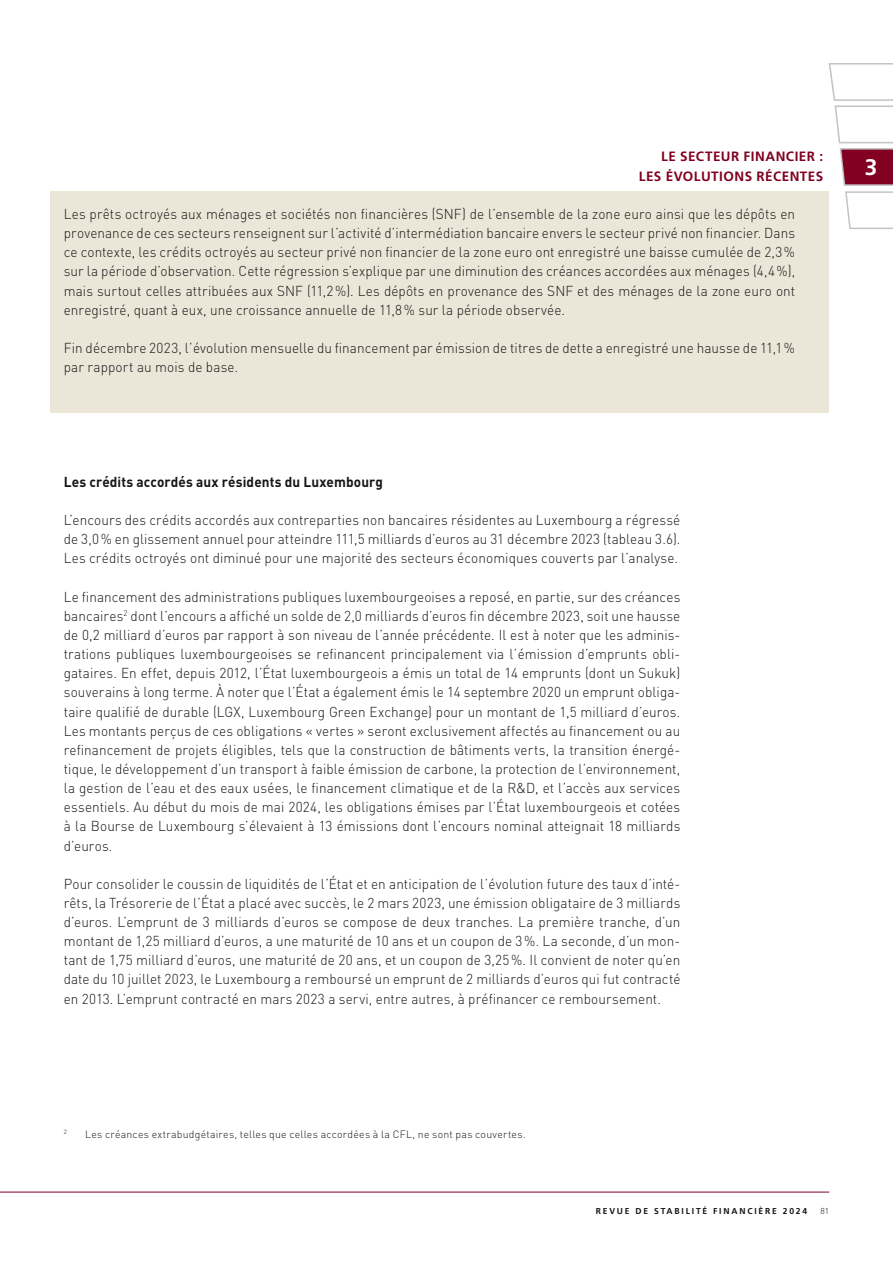
<style>
.page{position:relative;width:893px;height:1263px;background:#fff}
.page>*{position:absolute;margin:0;border:0;box-sizing:border-box;transform-origin:0 0}
.t1{font:700 22.5px "Frutiger LT Pro";color:#fff}
.t2{font:300 14.25px/19.2px "DIN Pro";letter-spacing:.01em;color:#151616;text-align:justify;scale:.95 1}
.t3{font:700 14.25px "DIN Pro";letter-spacing:.01em;color:#151616;scale:.95 1}
.t4{font:700 13.5px/19.5px "Frutiger LT Pro";letter-spacing:.035em;color:#820022;text-align:right}
.t5{font:300 10.5px "DIN Pro";letter-spacing:.025em;color:#151616}
.t6{font:700 8.55px "Frutiger LT Pro";letter-spacing:.21em;color:#151616}
.t7{font:300 8.55px "DIN Pro";color:#151616}
.t8{font:300 6.15px "DIN Pro";color:#151616}
</style>
<div class="page">
<hr style="left:0;top:1192px;width:829px;height:1px;background:#820022">
<svg style="left:828px;top:63px;width:65px;height:166px"></svg>
<div style="left:50px;top:191px;width:779px;height:221px;background:#ebe6d7"></div>
<p class="t4" style="left:639px;top:147px;width:186px">LE SECTEUR FINANCIER :<br>LES ÉVOLUTIONS RÉCENTES</p>
<h1 class="t1" style="left:865px;top:154px;width:14px">3</h1>
<p class="t2" style="left:64px;top:204px;width:771px">Les prêts octroyés aux ménages et sociétés non financières (SNF) de l’ensemble de la zone euro ainsi que les dépôts en provenance de ces secteurs renseignent sur l’activité d’intermédiation bancaire envers le secteur privé non financier. Dans ce contexte, les crédits octroyés au secteur privé non financier de la zone euro ont enregistré une baisse cumulée de 2,3% sur la période d’observation. Cette régression s’explique par une diminution des créances accordées aux ménages (4,4%), mais surtout celles attribuées aux SNF (11,2%). Les dépôts en provenance des SNF et des ménages de la zone euro ont enregistré, quant à eux, une croissance annuelle de 11,8% sur la période observée.</p>
<p class="t2" style="left:64px;top:338px;width:771px">Fin décembre 2023, l’évolution mensuelle du financement par émission de titres de dette a enregistré une hausse de 11,1% par rapport au mois de base.</p>
<p class="t3" style="left:64px;top:472px;width:338px">Les crédits accordés aux résidents du Luxembourg</p>
<p class="t2" style="left:64px;top:510px;width:651px">L’encours des crédits accordés aux contreparties non bancaires résidentes au Luxembourg a régressé de 3,0% en glissement annuel pour atteindre 111,5 milliards d’euros au 31 décembre 2023 (tableau 3.6).<br>Les crédits octroyés ont diminué pour une majorité des secteurs économiques couverts par l’analyse.</p>
<p class="t2" style="left:64px;top:586px;width:651px">Le financement des administrations publiques luxembourgeoises a reposé, en partie, sur des créances bancaires<sup>2</sup> dont l’encours a affiché un solde de 2,0 milliards d’euros fin décembre 2023, soit une hausse de 0,2 milliard d’euros par rapport à son niveau de l’année précédente. Il est à noter que les adminis&shy;trations publiques luxembourgeoises se refinancent principalement via l’émission d’emprunts obli&shy;gataires. En effet, depuis 2012, l’État luxembourgeois a émis un total de 14 emprunts (dont un Sukuk) souverains à long terme. À noter que l’État a également émis le 14 septembre 2020 un emprunt obliga&shy;taire qualifié de durable (LGX, Luxembourg Green Exchange) pour un montant de 1,5 milliard d’euros.<br>Les montants perçus de ces obligations « vertes » seront exclusivement affectés au financement ou au refinancement de projets éligibles, tels que la construction de bâtiments verts, la transition énergé&shy;tique, le développement d’un transport à faible émission de carbone, la protection de l’environnement, la gestion de l’eau et des eaux usées, le financement climatique et de la R&amp;D, et l’accès aux services essentiels. Au début du mois de mai 2024, les obligations émises par l’État luxembourgeois et cotées à la Bourse de Luxembourg s’élevaient à 13 émissions dont l’encours nominal atteignait 18 milliards d’euros.</p>
<p class="t2" style="left:64px;top:873px;width:651px">Pour consolider le coussin de liquidités de l’État et en anticipation de l’évolution future des taux d’inté&shy;rêts, la Trésorerie de l’État a placé avec succès, le 2 mars 2023, une émission obligataire de 3 milliards d’euros. L’emprunt de 3 milliards d’euros se compose de deux tranches. La première tranche, d’un montant de 1,25 milliard d’euros, a une maturité de 10 ans et un coupon de 3%. La seconde, d’un mon&shy;tant de 1,75 milliard d’euros, une maturité de 20 ans, et un coupon de 3,25%. Il convient de noter qu’en date du 10 juillet 2023, le Luxembourg a remboursé un emprunt de 2 milliards d’euros qui fut contracté en 2013. L’emprunt contracté en mars 2023 a servi, entre autres, à préfinancer ce remboursement.</p>
<p class="t8" style="left:64px;top:1128px;width:5px">2</p>
<p class="t5" style="left:85px;top:1126px;width:442px">Les créances extrabudgétaires, telles que celles accordées à la CFL, ne sont pas couvertes.</p>
<p class="t6" style="left:596px;top:1206px;width:213px">REVUE DE STABILITÉ FINANCIÈRE 2024</p>
<p class="t7" style="left:820px;top:1205px;width:10px">81</p>
</div>
